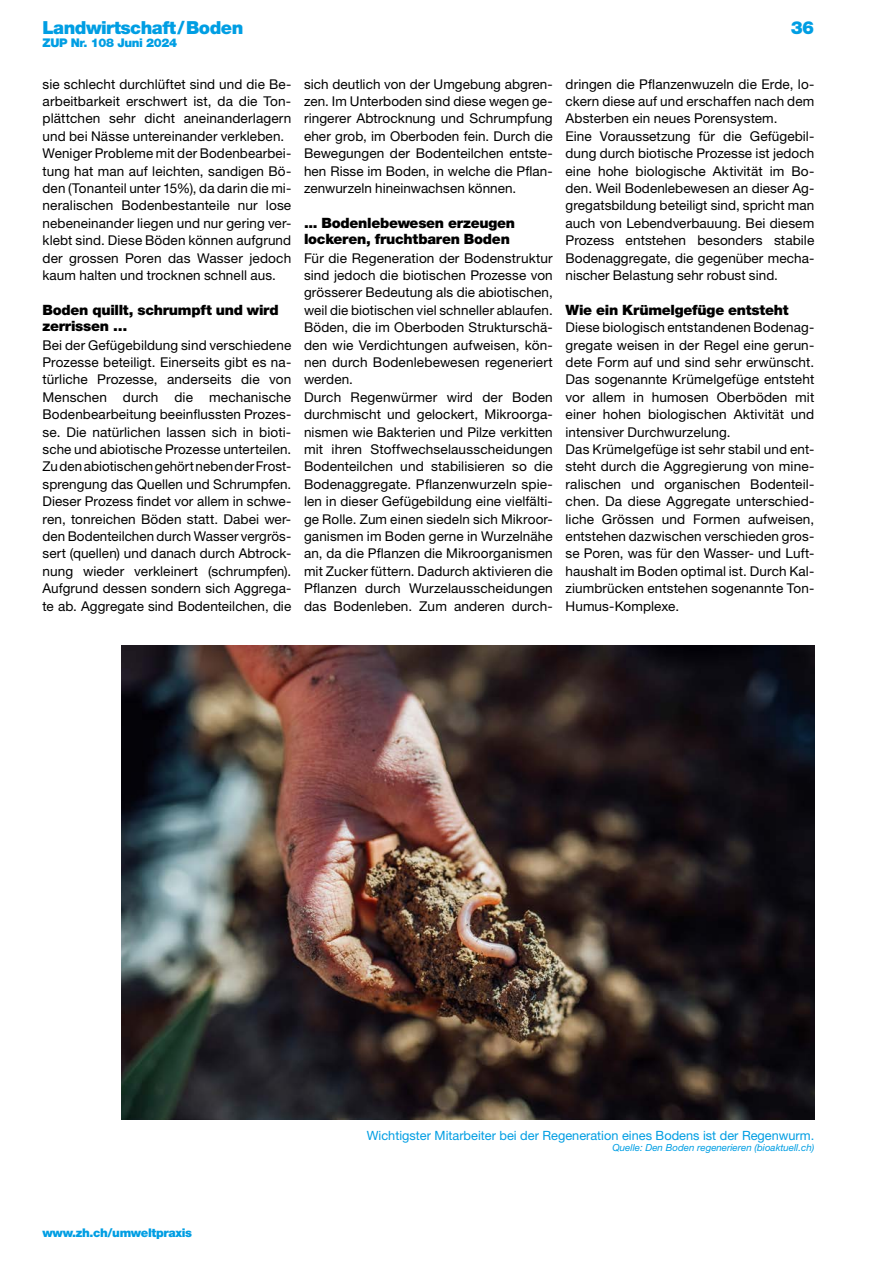
<style>
.page{position:relative;width:893px;height:1263px;background:#fff}
.page>*{position:absolute;margin:0;border:0;box-sizing:border-box;transform-origin:0 0}
.t1{font:900 18px "Helvetica Neue LT Std";letter-spacing:-.03em;color:#009ee3}
.H1-9_5-Zwi-Titel{font:900 14.25px/16.4px "Helvetica Neue LT Std";letter-spacing:-.02em;color:#000}
.P-9-Text-Block{font:13.5px/17.4px "Helvetica Neue LT Std";letter-spacing:.01em;color:#000;text-align:justify}
.P-8_5-Legende-Cyan{font:12.75px "Helvetica Neue LT Std";color:#009ee3}
.t2{font:900 12px "Helvetica Neue LT Std";letter-spacing:-.03em;color:#009ee3}
.P-6_5-Quelle-Cyan{font:italic 9.75px "Helvetica Neue LT Std";color:#009ee3}
</style>
<div class="page">
<img style="left:121px;top:645px;width:693px;height:475px">
<h1 class="t1" style="left:43px;top:17px;width:202px">Landwirtschaft/Boden</h1>
<p class="t2" style="left:43px;top:35px;width:136px">ZUP Nr. 108 Juni 2024</p>
<p class="P-9-Text-Block" style="left:43px;top:75px;width:250px">sie schlecht durchlüftet sind und die Be&shy;arbeitbarkeit erschwert ist, da die Ton&shy;plättchen sehr dicht aneinanderlagern und bei Nässe untereinander verkleben.</p>
<p class="P-9-Text-Block" style="left:43px;top:145px;width:250px">Weniger Probleme mit der Bodenbearbei&shy;tung hat man auf leichten, sandigen Bö&shy;den (Tonanteil unter 15%), da darin die mi&shy;neralischen Bodenbestanteile nur lose nebeneinander liegen und nur gering ver&shy;klebt sind. Diese Böden können aufgrund der grossen Poren das Wasser jedoch kaum halten und trocknen schnell aus.</p>
<h1 class="H1-9_5-Zwi-Titel" style="left:43px;top:302px;width:238px">Boden quillt, schrumpft und wird zerrissen …</h1>
<p class="P-9-Text-Block" style="left:43px;top:336px;width:250px">Bei der Gefügebildung sind verschiedene Prozesse beteiligt. Einerseits gibt es na&shy;türliche Prozesse, anderseits die von Menschen durch die mechanische Bodenbearbeitung beeinflussten Prozes&shy;se. Die natürlichen lassen sich in bioti&shy;sche und abiotische Prozesse unterteilen.</p>
<p class="P-9-Text-Block" style="left:43px;top:458px;width:250px">Zu den abiotischen gehört neben der Frost&shy;sprengung das Quellen und Schrumpfen.<br>Dieser Prozess findet vor allem in schwe&shy;ren, tonreichen Böden statt. Dabei wer&shy;den Bodenteilchen durch Wasser vergrös&shy;sert (quellen) und danach durch Abtrock&shy;nung wieder verkleinert (schrumpfen).<br>Aufgrund dessen sondern sich Aggrega&shy;te ab. Aggregate sind Bodenteilchen, die</p>
<h1 class="t1" style="left:791px;top:17px;width:25px">36</h1>
<p class="P-9-Text-Block" style="left:304px;top:75px;width:250px">sich deutlich von der Umgebung abgren&shy;zen. Im Unterboden sind diese wegen ge&shy;ringerer Abtrocknung und Schrumpfung eher grob, im Oberboden fein. Durch die Bewegungen der Bodenteilchen entste&shy;hen Risse im Boden, in welche die Pflan&shy;zenwurzeln hineinwachsen können.</p>
<h1 class="H1-9_5-Zwi-Titel" style="left:304px;top:215px;width:213px">... Bodenlebewesen erzeugen lockeren, fruchtbaren Boden</h1>
<p class="P-9-Text-Block" style="left:304px;top:249px;width:250px">Für die Regeneration der Bodenstruktur sind jedoch die biotischen Prozesse von grösserer Bedeutung als die abiotischen, weil die biotischen viel schneller ablaufen.<br>Böden, die im Oberboden Strukturschä&shy;den wie Verdichtungen aufweisen, kön&shy;nen durch Bodenlebewesen regeneriert werden.</p>
<p class="P-9-Text-Block" style="left:304px;top:388px;width:250px">Durch Regenwürmer wird der Boden durchmischt und gelockert, Mikroorga&shy;nismen wie Bakterien und Pilze verkitten mit ihren Stoffwechselausscheidungen Bodenteilchen und stabilisieren so die Bodenaggregate. Pflanzenwurzeln spie&shy;len in dieser Gefügebildung eine vielfälti&shy;ge Rolle. Zum einen siedeln sich Mikroor&shy;ganismen im Boden gerne in Wurzelnähe an, da die Pflanzen die Mikroorganismen mit Zucker füttern. Dadurch aktivieren die Pflanzen durch Wurzelausscheidungen das Bodenleben. Zum anderen durch-</p>
<p class="P-9-Text-Block" style="left:566px;top:75px;width:250px">dringen die Pflanzenwuzeln die Erde, lo&shy;ckern diese auf und erschaffen nach dem Absterben ein neues Porensystem.</p>
<p class="P-9-Text-Block" style="left:566px;top:127px;width:250px">Eine Voraussetzung für die Gefügebil&shy;dung durch biotische Prozesse ist jedoch eine hohe biologische Aktivität im Bo&shy;den. Weil Bodenlebewesen an dieser Ag&shy;gregatsbildung beteiligt sind, spricht man auch von Lebendverbauung. Bei diesem Prozess entstehen besonders stabile Bodenaggregate, die gegenüber mecha&shy;nischer Belastung sehr robust sind.</p>
<h1 class="H1-9_5-Zwi-Titel" style="left:566px;top:302px;width:225px">Wie ein Krümelgefüge entsteht</h1>
<p class="P-9-Text-Block" style="left:566px;top:319px;width:250px">Diese biologisch entstandenen Bodenag&shy;gregate weisen in der Regel eine gerun&shy;dete Form auf und sind sehr erwünscht.<br>Das sogenannte Krümelgefüge entsteht vor allem in humosen Oberböden mit einer hohen biologischen Aktivität und intensiver Durchwurzelung.</p>
<p class="P-9-Text-Block" style="left:566px;top:440px;width:250px">Das Krümelgefüge ist sehr stabil und ent&shy;steht durch die Aggregierung von mine&shy;ralischen und organischen Bodenteil&shy;chen. Da diese Aggregate unterschied&shy;liche Grössen und Formen aufweisen, entstehen dazwischen verschieden gros&shy;se Poren, was für den Wasser- und Luft&shy;haushalt im Boden optimal ist. Durch Kal&shy;ziumbrücken entstehen sogenannte Ton-Humus-Komplexe.</p>
<p class="t2" style="left:43px;top:1226px;width:151px">www.zh.ch/umweltpraxis</p>
<p class="P-8_5-Legende-Cyan" style="left:367px;top:1127px;width:449px">Wichtigster Mitarbeiter bei der Regeneration eines Bodens ist der Regenwurm.</p>
<p class="P-6_5-Quelle-Cyan" style="left:612px;top:1141px;width:203px">Quelle: Den Boden regenerieren (bioaktuell.ch)</p>
</div>
